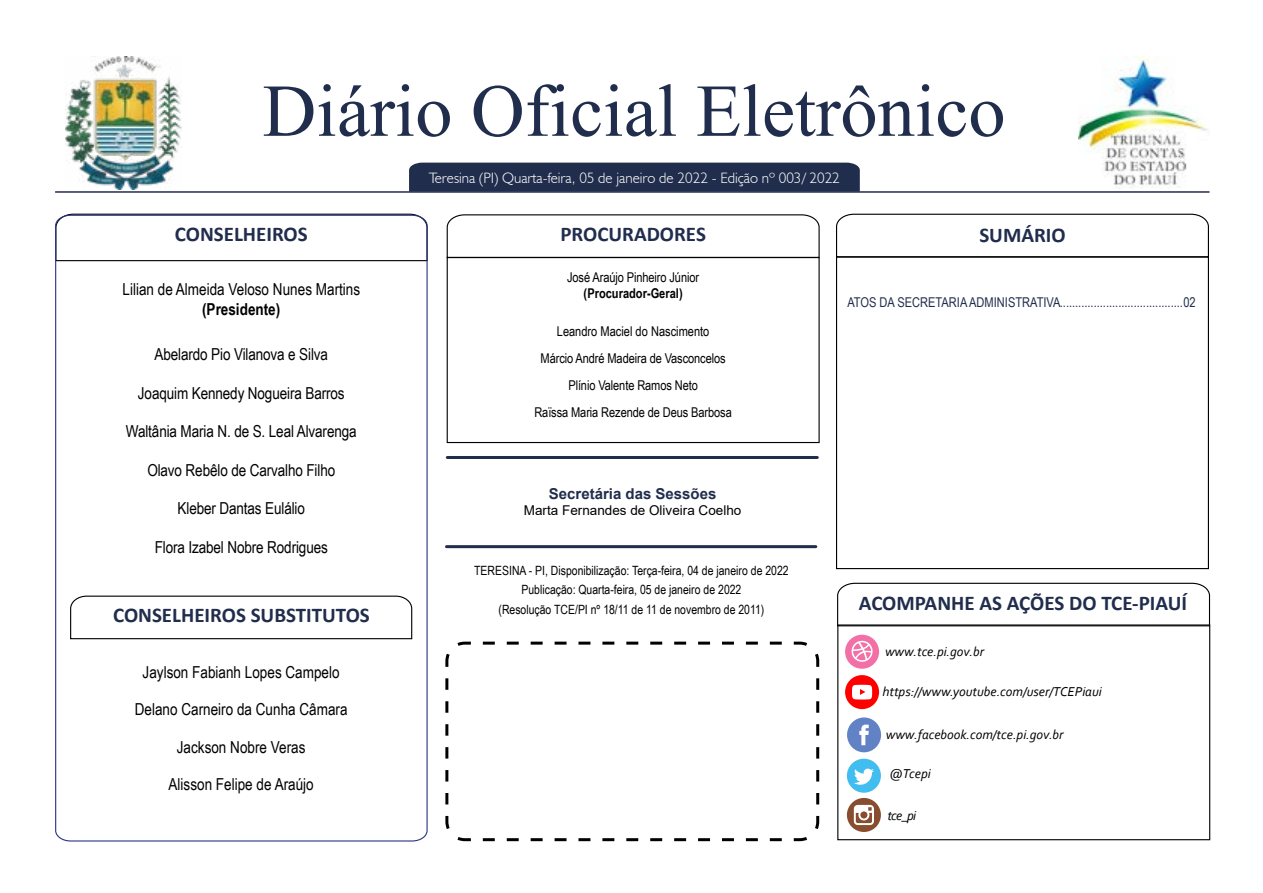
<style>
.page{position:relative;width:1263px;height:893px;background:#fff}
.page>*{position:absolute;margin:0;border:0;box-sizing:border-box;transform-origin:0 0}
.t1{font:111px "Microsoft Himalaya";color:#212d4c}
.t2{font:700 21px "Calibri";color:#212d4c}
.t3{font:16.5px "Arial Narrow";letter-spacing:-.01em;color:#000}
.t4{font:700 16.5px "Arial Narrow";color:#000}
.t5{font:300 15px "Humanist 521 BT";color:#fff}
.t6{font:700 15px "Arial";color:#212d4c}
.t7{font:13.5px/27px "Arial Narrow";letter-spacing:-.01em;color:#000;text-align:center}
.t8{font:italic 13.5px "Corbel";color:#000}
.t9{font:13.5px "Arial Narrow";color:#212d4c}
.t10{font:13.5px "Arial";color:#000}
.t11{font:700 13.5px "Arial Narrow";color:#000}
.t12{font:12.75px/19.5px "Arial Narrow";color:#000;text-align:center}
</style>
<div class="page">
<div style="left:836px;top:257px;width:373px;height:312px;border:1px solid #000"></div>
<img style="left:1078px;top:56px;width:130px;height:131px">
<div style="left:409px;top:163px;width:451px;height:28px;background:#212d4c"></div>
<hr style="left:56px;top:191px;width:1153px;height:2px;background:#212d4c">
<svg style="left:70px;top:213px;width:343px;height:1px"></svg>
<svg style="left:55px;top:214px;width:373px;height:628px"></svg>
<svg style="left:70px;top:595px;width:343px;height:45px"></svg>
<svg style="left:446px;top:214px;width:374px;height:44px"></svg>
<img style="left:66px;top:56px;width:115px;height:133px">
<hr style="left:447px;top:456px;width:370px;height:3px;background:#212d4c">
<hr style="left:446px;top:545px;width:370px;height:3px;background:#212d4c">
<div style="left:447px;top:257px;width:373px;height:186px;border:1px solid #000"></div>
<svg style="left:836px;top:213px;width:373px;height:45px"></svg>
<svg style="left:445px;top:641px;width:375px;height:201px"></svg>
<div style="left:845px;top:635px;width:34px;height:34px;background:#f270a6;border-radius:50%"></div>
<svg style="left:851px;top:641px;width:21px;height:21px"></svg>
<div style="left:845px;top:675px;width:34px;height:34px;background:#f00;border-radius:50%"></div>
<svg style="left:852px;top:685px;width:20px;height:14px"></svg>
<svg style="left:837px;top:582px;width:373px;height:45px"></svg>
<div style="left:847px;top:798px;width:34px;height:34px;background:#874d2e;border-radius:50%"></div>
<svg style="left:854px;top:805px;width:20px;height:20px"></svg>
<div style="left:847px;top:717px;width:34px;height:35px;background:#6182c4;border-radius:50%"></div>
<svg style="left:859px;top:725px;width:10px;height:20px"></svg>
<div style="left:847px;top:759px;width:34px;height:34px;background:#42bdf0;border-radius:50%"></div>
<svg style="left:854px;top:769px;width:20px;height:16px"></svg>
<h1 class="t1" style="left:263px;top:33px;width:744px">Diário Oficial Eletrônico</h1>
<p class="t5" style="left:429px;top:169px;width:413px">Teresina (PI) Quarta-feira, 05 de janeiro de 2022 - Edição nº 003/ 2022</p>
<p class="t2" style="left:175px;top:219px;width:134px">CONSELHEIROS</p>
<p class="t2" style="left:979px;top:220px;width:88px">SUMÁRIO</p>
<p class="t2" style="left:560px;top:219px;width:147px">PROCURADORES</p>
<p class="t7" style="left:567px;top:263px;width:133px">José Araújo Pinheiro Júnior</p>
<p class="t3" style="left:122px;top:277px;width:239px">Lilian de Almeida Veloso Nunes Martins</p>
<p class="t11" style="left:584px;top:283px;width:101px">(Procurador-Geral)</p>
<p class="t9" style="left:847px;top:292px;width:350px">ATOS DA SECRETARIA ADMINISTRATIVA........................................02</p>
<p class="t4" style="left:202px;top:296px;width:80px">(Presidente)</p>
<p class="t3" style="left:155px;top:342px;width:175px">Abelardo Pio Vilanova e Silva</p>
<p class="t3" style="left:138px;top:381px;width:208px">Joaquim Kennedy Nogueira Barros</p>
<p class="t3" style="left:126px;top:419px;width:232px">Waltânia Maria N. de S. Leal Alvarenga</p>
<p class="t3" style="left:147px;top:458px;width:189px">Olavo Rebêlo de Carvalho Filho</p>
<p class="t3" style="left:178px;top:496px;width:129px">Kleber Dantas Eulálio</p>
<p class="t3" style="left:155px;top:535px;width:175px">Flora Izabel Nobre Rodrigues</p>
<p class="t2" style="left:113px;top:601px;width:258px">CONSELHEIROS SUBSTITUTOS</p>
<p class="t3" style="left:143px;top:660px;width:199px">Jaylson Fabianh Lopes Campelo</p>
<p class="t3" style="left:135px;top:697px;width:214px">Delano Carneiro da Cunha Câmara</p>
<p class="t3" style="left:177px;top:735px;width:130px">Jackson Nobre Veras</p>
<p class="t3" style="left:169px;top:772px;width:147px">Alisson Felipe de Araújo</p>
<p class="t7" style="left:534px;top:317px;width:199px">Leandro Maciel do Nascimento<br>Márcio André Madeira de Vasconcelos<br>Plínio Valente Ramos Neto<br>Raïssa Maria Rezende de Deus Barbosa</p>
<p class="t6" style="left:549px;top:483px;width:169px">Secretária das Sessões</p>
<p class="t10" style="left:524px;top:501px;width:219px">Marta Fernandes de Oliveira Coelho</p>
<p class="t12" style="left:474px;top:560px;width:316px">TERESINA - PI, Disponibilização: Terça-feira, 04 de janeiro de 2022<br>Publicação: Quarta-feira, 05 de janeiro de 2022<br>(Resolução TCE/PI nº 18/11 de 11 de novembro de 2011)</p>
<p class="t2" style="left:859px;top:588px;width:330px">ACOMPANHE AS AÇÕES DO TCE-PIAUÍ</p>
<p class="t8" style="left:885px;top:643px;width:100px">www.tce.pi.gov.br</p>
<p class="t8" style="left:882px;top:684px;width:221px">https://www.youtube.com/user/TCEPiaui</p>
<p class="t8" style="left:886px;top:726px;width:179px">www.facebook.com/tce.pi.gov.br</p>
<p class="t8" style="left:889px;top:765px;width:43px">@Tcepi</p>
<p class="t8" style="left:887px;top:807px;width:30px">tce_pi</p>
</div>
